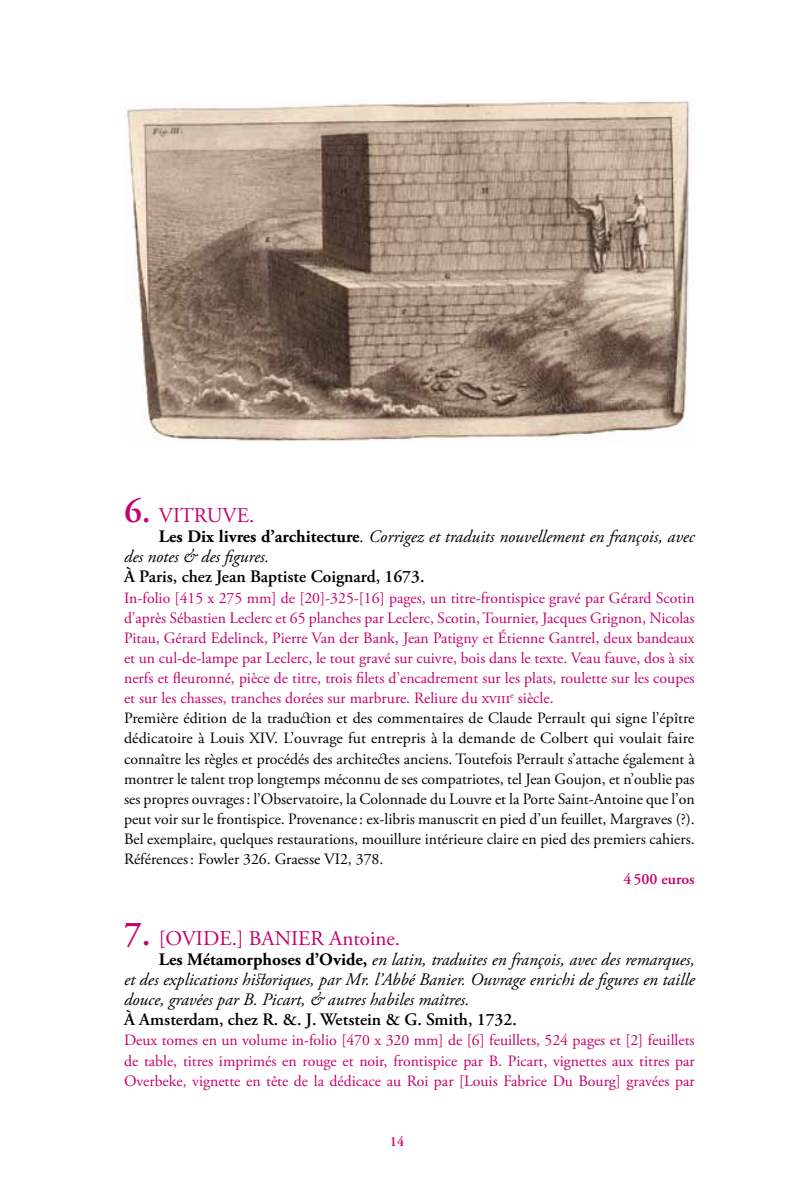
<style>
.page{position:relative;width:794px;height:1191px;background:#fff}
.page>*{position:absolute;margin:0;border:0;box-sizing:border-box;transform-origin:0 0}
.t1{font:21px "Adobe Garamond Pro";color:#c5006b}
.t2{font:italic 17.5px/20.1px "Adobe Garamond Pro";color:#000}
.t3{font:600 17.5px "Adobe Garamond Pro";color:#000}
.t4{font:15.75px/20.1px "Adobe Garamond Pro";color:#000}
.t5{font:15.75px/20.1px "Adobe Garamond Pro";color:#c5006b;text-align:justify}
.t6{font:600 15.75px "Adobe Garamond Pro";color:#c5006b}
.t7{font:600 14px "Adobe Garamond Pro";color:#c5006b}
.s1{font-weight:600;font-size:35px}
.s2{font-weight:700;font-style:normal}
.s3{color:#c5006b}
</style>
<div class="page">
<img style="left:124px;top:99px;width:566px;height:342px">
<h1 class="t1" style="left:124px;top:503px;width:132px"><span class="s1">6.</span> VITRUVE.</h1>
<p class="t2" style="left:124px;top:527px;width:572px;text-indent:35px"><span class="s2">Les Dix livres d’architecture</span>. Corrigez et traduits nouvellement en françois, avec des notes &amp; des figures.</p>
<p class="t3" style="left:124px;top:567px;width:302px">À Paris, chez Jean Baptiste Coignard, 1673.</p>
<p class="t4" style="left:124px;top:588px;width:572px"><span class="s3">In-folio [415 x 275 mm] de [20]-325-[16] pages, un titre-frontispice gravé par Gérard Scotin d’après Sébastien Leclerc et 65 planches par Leclerc, Scotin, Tournier, Jacques Grignon, Nicolas Pitau, Gérard Edelinck, Pierre Van der Bank, Jean Patigny et Étienne Gantrel, deux bandeaux et un cul-de-lampe par Leclerc, le tout gravé sur cuivre, bois dans le texte. Veau fauve, dos à six nerfs et fleuronné, pièce de titre, trois filets d’encadrement sur les plats, roulette sur les coupes et sur les chasses, tranches dorées sur marbrure. Reliure du xviii</span><sup>e</sup> <span class="s3">siècle.<br></span>Première édition de la traduction et des commentaires de Claude Perrault qui signe l’épître dédicatoire à Louis XIV. L’ouvrage fut entrepris à la demande de Colbert qui voulait faire connaître les règles et procédés des architectes anciens. Toutefois Perrault s’attache également à montrer le talent trop longtemps méconnu de ses compatriotes, tel Jean Goujon, et n’oublie pas ses propres ouvrages: l’Observatoire, la Colonnade du Louvre et la Porte Saint-Antoine que l’on peut voir sur le frontispice. Provenance: ex-libris manuscrit en pied d’un feuillet, Margraves (?).<br>Bel exemplaire, quelques restaurations, mouillure intérieure claire en pied des premiers cahiers.<br>Références: Fowler 326. Graesse VI2, 378.</p>
<p class="t6" style="left:623px;top:870px;width:73px">4500 euros</p>
<h1 class="t1" style="left:124px;top:925px;width:277px"><span class="s1">7.</span> [OVIDE.] BANIER Antoine.</h1>
<p class="t2" style="left:124px;top:949px;width:572px;text-align:justify;text-indent:35px"><span class="s2">Les Métamorphoses d’Ovide,</span> en latin, traduites en françois, avec des remarques, et des explications historiques, par Mr. l’Abbé Banier. Ouvrage enrichi de figures en taille douce, gravées par B. Picart, &amp; autres habiles maîtres.</p>
<p class="t3" style="left:124px;top:1009px;width:394px">À Amsterdam, chez R. &amp;. J. Wetstein &amp; G. Smith, 1732.</p>
<p class="t5" style="left:124px;top:1031px;width:572px">Deux tomes en un volume in-folio [470 x 320 mm] de [6] feuillets, 524 pages et [2] feuillets de table, titres imprimés en rouge et noir, frontispice par B. Picart, vignettes aux titres par Overbeke, vignette en tête de la dédicace au Roi par [Louis Fabrice Du Bourg] gravées par</p>
<p class="t7" style="left:390px;top:1133px;width:16px">14</p>
</div>
